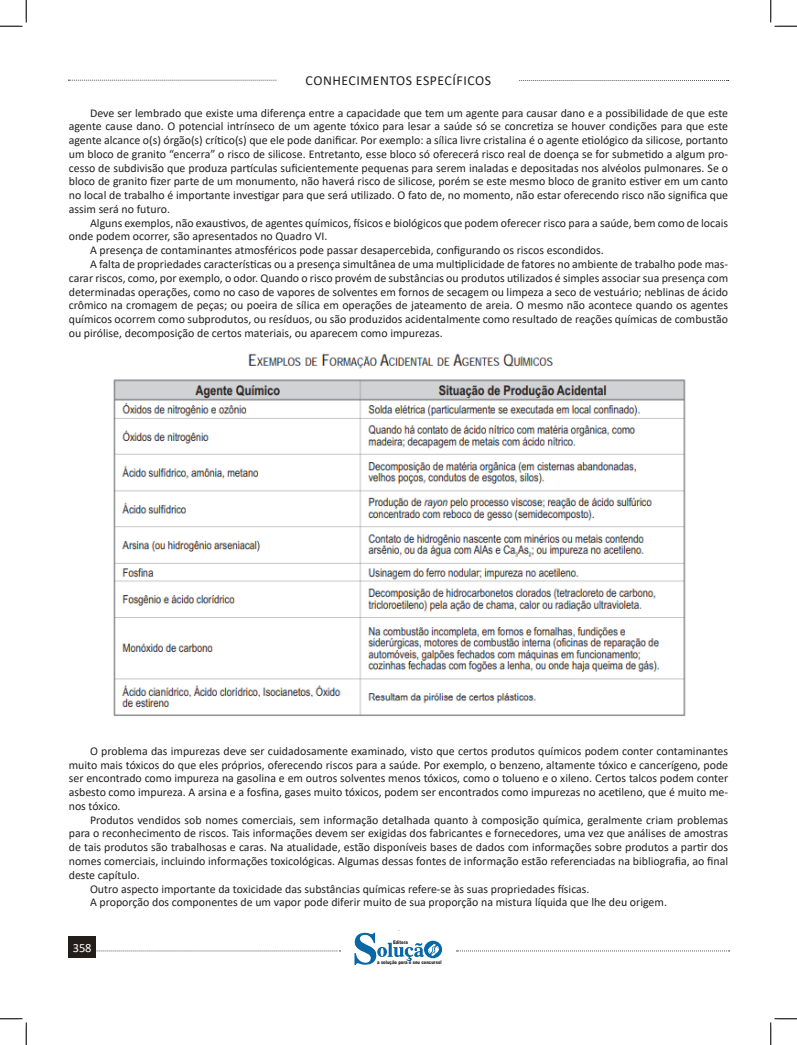
<style>
.page{position:relative;width:797px;height:1045px;background:#fff}
.page>*{position:absolute;margin:0;border:0;box-sizing:border-box;transform-origin:0 0}
.t1{font:13.75px "Calibri";letter-spacing:.04em;color:#231f20}
.t2{font:12.5px "Calibri";letter-spacing:-.02em;color:#fff}
.t3{font:11.88px/13.8px "Calibri";color:#231f20;text-align:justify}
.t4{font:900 5px "Arial";color:#231f20;scale:.76 1}
</style>
<div class="page">
<svg style="left:96px;top:950px;width:244px;height:1px"></svg>
<svg style="left:68px;top:80px;width:209px;height:1px"></svg>
<svg style="left:519px;top:80px;width:209px;height:1px"></svg>
<svg style="left:456px;top:950px;width:273px;height:1px"></svg>
<div style="left:68px;top:936px;width:28px;height:22px;background:#241e1b"></div>
<svg style="left:354px;top:930px;width:88px;height:35px"></svg>
<img style="left:113px;top:353px;width:573px;height:363px">
<svg style="left:0;top:0;width:27px;height:27px"></svg>
<svg style="left:0;top:1018px;width:27px;height:27px"></svg>
<svg style="left:770px;top:0;width:27px;height:27px"></svg>
<svg style="left:770px;top:1018px;width:27px;height:27px"></svg>
<p class="t1" style="left:305px;top:71px;width:187px">CONHECIMENTOS ESPECÍFICOS</p>
<p class="t3" style="left:69px;top:106px;width:661px;text-indent:21px">Deve ser lembrado que existe uma diferença entre a capacidade que tem um agente para causar dano e a possibilidade de que este agente cause dano. O potencial intrínseco de um agente tóxico para lesar a saúde só se concretiza se houver condições para que este agente alcance o(s) órgão(s) crítico(s) que ele pode danificar. Por exemplo: a sílica livre cristalina é o agente etiológico da silicose, portanto um bloco de granito “encerra” o risco de silicose. Entretanto, esse bloco só oferecerá risco real de doença se for submetido a algum pro&shy;cesso de subdivisão que produza partículas suficientemente pequenas para serem inaladas e depositadas nos alvéolos pulmonares. Se o bloco de granito fizer parte de um monumento, não haverá risco de silicose, porém se este mesmo bloco de granito estiver em um canto no local de trabalho é importante investigar para que será utilizado. O fato de, no momento, não estar oferecendo risco não significa que assim será no futuro.</p>
<p class="t3" style="left:69px;top:216px;width:661px;text-indent:21px">Alguns exemplos, não exaustivos, de agentes químicos, físicos e biológicos que podem oferecer risco para a saúde, bem como de locais onde podem ocorrer, são apresentados no Quadro VI.</p>
<p class="t3" style="left:90px;top:243px;width:515px">A presença de contaminantes atmosféricos pode passar desapercebida, configurando os riscos escondidos.</p>
<p class="t3" style="left:69px;top:257px;width:661px;text-indent:21px">A falta de propriedades características ou a presença simultânea de uma multiplicidade de fatores no ambiente de trabalho pode mas&shy;carar riscos, como, por exemplo, o odor. Quando o risco provém de substâncias ou produtos utilizados é simples associar sua presença com determinadas operações, como no caso de vapores de solventes em fornos de secagem ou limpeza a seco de vestuário; neblinas de ácido crômico na cromagem de peças; ou poeira de sílica em operações de jateamento de areia. O mesmo não acontece quando os agentes químicos ocorrem como subprodutos, ou resíduos, ou são produzidos acidentalmente como resultado de reações químicas de combustão ou pirólise, decomposição de certos materiais, ou aparecem como impurezas.</p>
<p class="t3" style="left:69px;top:744px;width:661px;text-indent:21px">O problema das impurezas deve ser cuidadosamente examinado, visto que certos produtos químicos podem conter contaminantes muito mais tóxicos do que eles próprios, oferecendo riscos para a saúde. Por exemplo, o benzeno, altamente tóxico e cancerígeno, pode ser encontrado como impureza na gasolina e em outros solventes menos tóxicos, como o tolueno e o xileno. Certos talcos podem conter asbesto como impureza. A arsina e a fosfina, gases muito tóxicos, podem ser encontrados como impurezas no acetileno, que é muito me&shy;nos tóxico.</p>
<p class="t3" style="left:69px;top:812px;width:661px;text-indent:21px">Produtos vendidos sob nomes comerciais, sem informação detalhada quanto à composição química, geralmente criam problemas para o reconhecimento de riscos. Tais informações devem ser exigidas dos fabricantes e fornecedores, uma vez que análises de amostras de tais produtos são trabalhosas e caras. Na atualidade, estão disponíveis bases de dados com informações sobre produtos a partir dos nomes comerciais, incluindo informações toxicológicas. Algumas dessas fontes de informação estão referenciadas na bibliografia, ao final deste capítulo.</p>
<p class="t3" style="left:90px;top:881px;width:501px">Outro aspecto importante da toxicidade das substâncias químicas refere-se às suas propriedades físicas.</p>
<p class="t3" style="left:90px;top:895px;width:578px">A proporção dos componentes de um vapor pode diferir muito de sua proporção na mistura líquida que lhe deu origem.</p>
<p class="t2" style="left:73px;top:939px;width:20px">358</p>
<p class="t2" style="left:70px;top:942px;width:20px">358</p>
<p class="t4" style="left:393px;top:939px;width:21px">Editora</p>
<p class="t4" style="left:377px;top:959px;width:86px">a solução para o seu concurso!</p>
</div>
